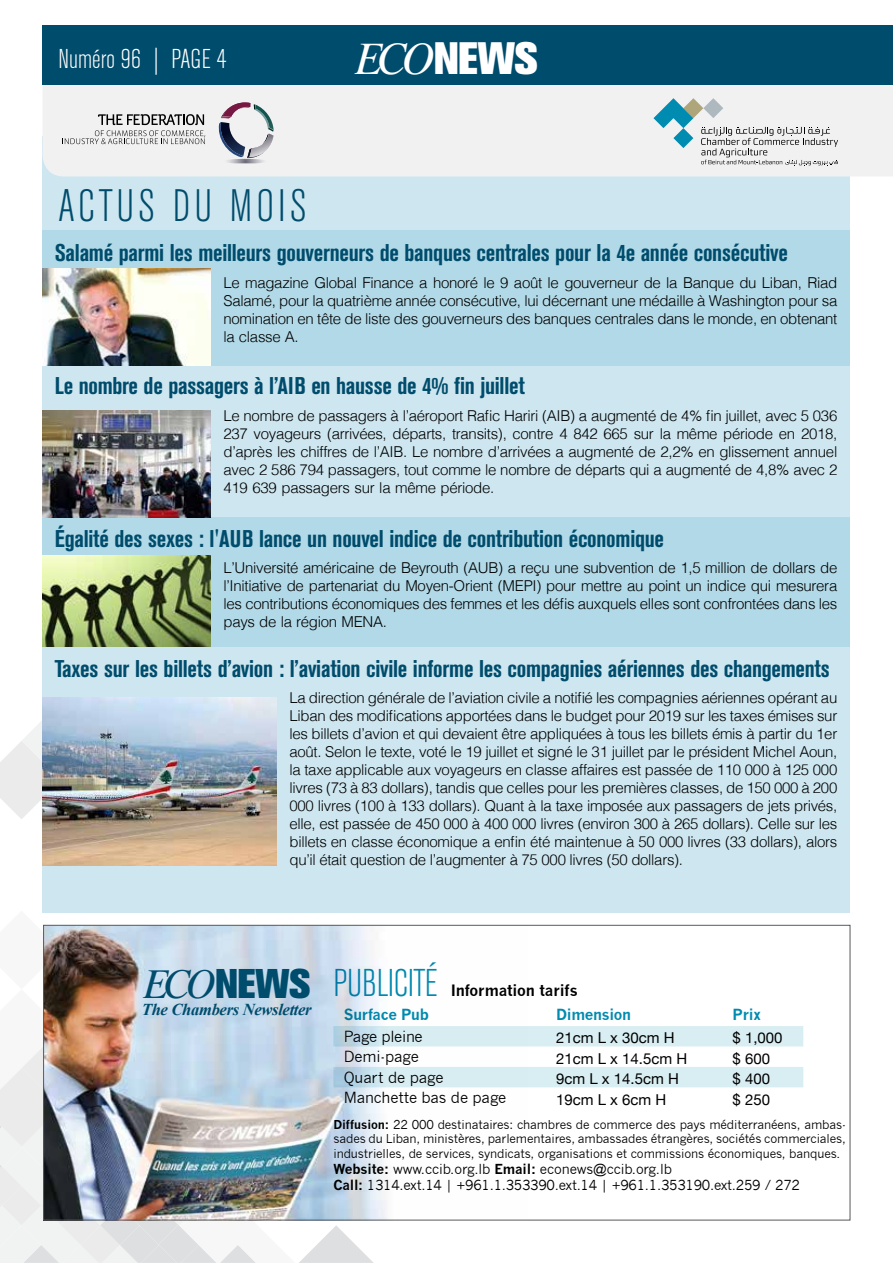
<style>
.page{position:relative;width:893px;height:1263px;background:#fff}
.page>*{position:absolute;margin:0;border:0;box-sizing:border-box;transform-origin:0 0}
.t1{font:300 condensed 45px "Akzidenz Grotesk BE";letter-spacing:.09em;color:#004c6c}
.t2{font:800 45px "Akzidenz Grotesk BE";color:#fff}
.t3{font:800 41.1px "Akzidenz Grotesk BE";color:#004c6c}
.t4{font:300 condensed 38.4px "Akzidenz Grotesk BE";letter-spacing:-.015em;color:#008ab0}
.t5{font:300 condensed 27px "Akzidenz Grotesk BE";color:#fff}
.t6{font:700 condensed 24px "Akzidenz Grotesk BE";letter-spacing:-.01em;color:#004c6c}
.t7{font:italic 700 16.65px "Times New Roman";letter-spacing:-.02em;color:#004c6c}
.t8{font:700 15.3px "News Gothic";letter-spacing:-.01em;color:#000}
.t9{font:300 15px/18px "Helvetica";letter-spacing:-.02em;color:#000;text-align:justify}
.t10{font:15px "Helvetica Neue";color:#000}
.t11{font:15px "News Gothic";letter-spacing:-.01em;color:#000}
.t12{font:700 15px "News Gothic";letter-spacing:-.02em;color:#008bb0}
.t13{font:13.5px/16.2px "News Gothic";letter-spacing:-.02em;color:#000}
.t14{font:12px/14.4px "News Gothic";letter-spacing:-.01em;color:#000;text-align:justify}
.s1{font-family:"Times";font-weight:400;font-style:italic}
.s2{font-weight:700}
</style>
<div class="page">
<svg style="left:0;top:721px;width:42px;height:98px"></svg>
<div style="left:42px;top:136px;width:808px;height:776px;background:#cde6ef"></div>
<div style="left:43px;top:26px;width:850px;height:59px;background:#004c6c"></div>
<div style="left:43px;top:85px;width:850px;height:91px;background:#f1f1f2"></div>
<svg style="left:217px;top:102px;width:57px;height:61px"></svg>
<svg style="left:62px;top:114px;width:143px;height:30px"></svg>
<svg style="left:653px;top:98px;width:185px;height:68px"></svg>
<svg style="left:0;top:865px;width:803px;height:398px"></svg>
<div style="left:42px;top:231px;width:808px;height:135px;background:#b1d9e7"></div>
<div style="left:42px;top:517px;width:808px;height:130px;background:#b1d9e7"></div>
<img style="left:42px;top:269px;width:169px;height:97px">
<img style="left:42px;top:555px;width:169px;height:92px">
<img style="left:42px;top:410px;width:169px;height:107px">
<img style="left:42px;top:697px;width:235px;height:168px">
<h3 class="t5" style="left:59px;top:45px;width:169px">Numéro 96 | PAGE 4</h3>
<h1 class="t2" style="left:355px;top:32px;width:185px"><span class="s1">ECO</span> NEWS</h1>
<h1 class="t1" style="left:58px;top:182px;width:250px">ACTUS DU MOIS</h1>
<h3 class="t6" style="left:55px;top:239px;width:734px">Salamé parmi les meilleurs gouverneurs de banques centrales pour la 4e année consécutive</h3>
<p class="t9" style="left:223px;top:272px;width:615px">Le magazine Global Finance a honoré le 9 août le gouverneur de la Banque du Liban, Riad Salamé, pour la quatrième année consécutive, lui décernant une médaille à Washington pour sa nomination en tête de liste des gouverneurs des banques centrales dans le monde, en obtenant la classe A.</p>
<h3 class="t6" style="left:55px;top:372px;width:471px">Le nombre de passagers à l’AIB en hausse de 4% fin juillet</h3>
<p class="t9" style="left:223px;top:405px;width:615px">Le nombre de passagers à l’aéroport Rafic Hariri (AIB) a augmenté de 4% fin juillet, avec 5 036<br>237 voyageurs (arrivées, départs, transits), contre 4 842 665 sur la même période en 2018, d’après les chiffres de l’AIB. Le nombre d’arrivées a augmenté de 2,2% en glissement annuel avec 2 586 794 passagers, tout comme le nombre de départs qui a augmenté de 4,8% avec 2<br>419 639 passagers sur la même période.</p>
<h3 class="t6" style="left:55px;top:525px;width:611px">Égalité des sexes : l'AUB lance un nouvel indice de contribution économique</h3>
<p class="t9" style="left:223px;top:558px;width:615px">L’Université américaine de Beyrouth (AUB) a reçu une subvention de 1,5 million de dollars de l’Initiative de partenariat du Moyen-Orient (MEPI) pour mettre au point un indice qui mesurera les contributions économiques des femmes et les défis auxquels elles sont confrontées dans les pays de la région MENA.</p>
<h3 class="t6" style="left:55px;top:655px;width:776px">Taxes sur les billets d’avion : l’aviation civile informe les compagnies aériennes des changements</h3>
<p class="t9" style="left:289px;top:688px;width:549px">La direction générale de l’aviation civile a notifié les compagnies aériennes opérant au Liban des modifications apportées dans le budget pour 2019 sur les taxes émises sur les billets d’avion et qui devaient être appliquées à tous les billets émis à partir du 1er août. Selon le texte, voté le 19 juillet et signé le 31 juillet par le président Michel Aoun, la taxe applicable aux voyageurs en classe affaires est passée de 110 000 à 125 000 livres (73 à 83 dollars), tandis que celles pour les premières classes, de 150 000 à 200<br>000 livres (100 à 133 dollars). Quant à la taxe imposée aux passagers de jets privés, elle, est passée de 450 000 à 400 000 livres (environ 300 à 265 dollars). Celle sur les billets en classe économique a enfin été maintenue à 50 000 livres (33 dollars), alors qu’il était question de l’augmenter à 75 000 livres (50 dollars).</p>
<h2 class="t3" style="left:143px;top:960px;width:169px"><span class="s1">ECO</span> NEWS</h2>
<p class="t7" style="left:142px;top:1000px;width:171px">The Chambers Newsletter</p>
<h3 class="t4" style="left:333px;top:962px;width:106px">PUBLICITÉ</h3>
<p class="t8" style="left:451px;top:981px;width:129px">Information tarifs</p>
<p class="t12" style="left:344px;top:1006px;width:87px">Surface Pub</p>
<p class="t12" style="left:556px;top:1006px;width:77px">Dimension</p>
<p class="t12" style="left:732px;top:1006px;width:30px">Prix</p>
<p class="t11" style="left:344px;top:1028px;width:80px">Page pleine</p>
<p class="t10" style="left:556px;top:1025px;width:120px">21cm L x 30cm H</p>
<p class="t10" style="left:732px;top:1025px;width:52px">$ 1,000</p>
<p class="t11" style="left:344px;top:1048px;width:77px">Demi-page</p>
<p class="t10" style="left:556px;top:1046px;width:133px">21cm L x 14.5cm H</p>
<p class="t10" style="left:732px;top:1046px;width:39px">$ 600</p>
<p class="t11" style="left:344px;top:1068px;width:101px">Quart de page</p>
<p class="t10" style="left:556px;top:1066px;width:124px">9cm L x 14.5cm H</p>
<p class="t10" style="left:732px;top:1066px;width:39px">$ 400</p>
<p class="t11" style="left:344px;top:1089px;width:164px">Manchette bas de page</p>
<p class="t10" style="left:556px;top:1086px;width:112px">19cm L x 6cm H</p>
<p class="t10" style="left:732px;top:1086px;width:39px">$ 250</p>
<p class="t14" style="left:333px;top:1117px;width:514px"><span class="s2">Diffusion:</span> 22 000 destinataires: chambres de commerce des pays méditerranéens, ambas&shy;sades du Liban, ministères, parlementaires, ambassades étrangères, sociétés commerciales, industrielles, de services, syndicats, organisations et commissions économiques, banques.</p>
<p class="t13" style="left:333px;top:1161px;width:468px"><span class="s2">Website:</span> www.ccib.org.lb <span class="s2">Email:</span> econews@ccib.org.lb<br><span class="s2">Call:</span> 1314.ext.14 | +961.1.353390.ext.14 | +961.1.353190.ext.259 / 272</p>
</div>
